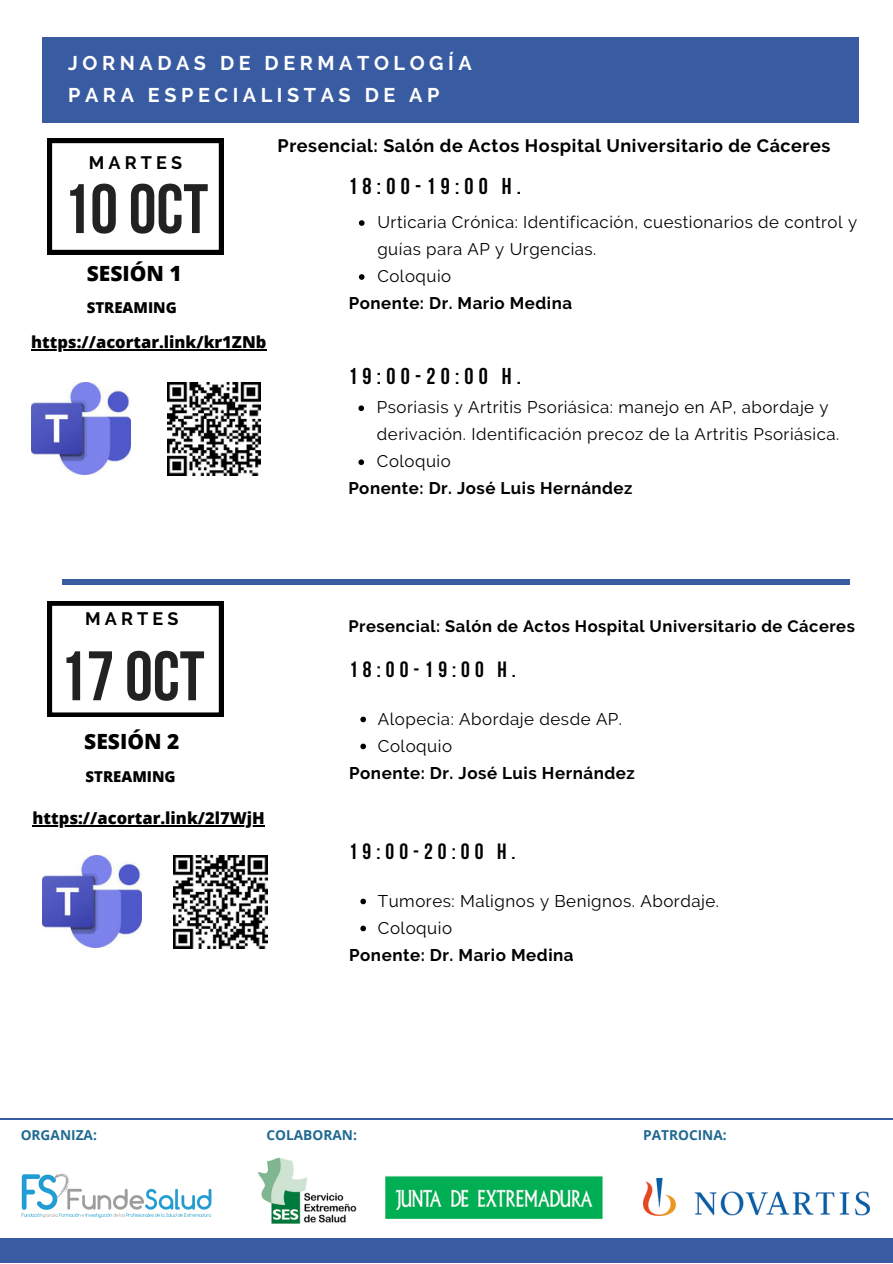
<style>
.page{position:relative;width:893px;height:1264px;background:#fff}
.page>*{position:absolute;margin:0;border:0;box-sizing:border-box;transform-origin:0 0}
.t1{font:700 69.75px "Bebas Neue";color:#222}
.t2{font:700 22.8px "Bebas Neue";letter-spacing:.23em;color:#000}
.t3{font:700 22.05px "Bebas Neue";letter-spacing:.23em;color:#000}
.t4{font:800 21px "Open Sans";color:#000}
.t5{font:700 19.8px "Raleway";letter-spacing:.23em;color:#fff}
.t6{font:700 18px "Raleway";letter-spacing:.03em;color:#000}
.t7{font:16.95px "Raleway";letter-spacing:.03em;color:#000}
.t8{font:700 16.95px "Raleway";letter-spacing:.03em;color:#000}
.t9{font:16.8px/27px "Raleway";letter-spacing:.03em;color:#000}
.t10{font:700 16.8px "Raleway";letter-spacing:.03em;color:#000}
.t11{font:800 16.5px "Open Sans";color:#000}
.t12{font:700 16.5px "Raleway";letter-spacing:.03em;color:#000}
.t13{font:800 15px "Open Sans";color:#000}
.t14{font:700 13.65px "Open Sans";color:#206992}
</style>
<div class="page">
<div style="left:43px;top:38px;width:816px;height:85px;background:#395ba1"></div>
<div style="left:62px;top:579px;width:787px;height:5px;background:#395ba1"></div>
<div style="left:0;top:1238px;width:892px;height:24px;background:#395ba1"></div>
<img style="left:21px;top:1173px;width:191px;height:45px">
<img style="left:257px;top:1157px;width:100px;height:67px">
<img style="left:643px;top:1178px;width:226px;height:37px">
<hr style="left:0;top:1118px;width:892px;height:1px;background:#395ba1">
<img style="left:386px;top:1175px;width:217px;height:43px">
<img style="left:167px;top:382px;width:93px;height:93px">
<svg style="left:48px;top:139px;width:175px;height:115px"></svg>
<svg style="left:48px;top:601px;width:175px;height:116px"></svg>
<img style="left:174px;top:855px;width:93px;height:93px">
<img style="left:31px;top:382px;width:99px;height:92px">
<svg style="left:359px;top:220px;width:5px;height:6px"></svg>
<svg style="left:359px;top:274px;width:5px;height:6px"></svg>
<svg style="left:358px;top:405px;width:6px;height:6px"></svg>
<svg style="left:358px;top:459px;width:6px;height:6px"></svg>
<svg style="left:360px;top:716px;width:6px;height:6px"></svg>
<svg style="left:360px;top:743px;width:6px;height:6px"></svg>
<svg style="left:360px;top:898px;width:6px;height:6px"></svg>
<svg style="left:360px;top:925px;width:6px;height:6px"></svg>
<hr style="left:31px;top:349px;width:235px;height:1px;background:#000">
<hr style="left:33px;top:825px;width:232px;height:1px;background:#000">
<img style="left:43px;top:855px;width:99px;height:92px">
<p class="t5" style="left:68px;top:52px;width:405px">JORNADAS DE DERMATOLOGÍA</p>
<p class="t5" style="left:68px;top:83px;width:373px">PARA ESPECIALISTAS DE AP</p>
<p class="t6" style="left:89px;top:152px;width:95px">MARTES</p>
<p class="t6" style="left:277px;top:135px;width:554px">Presencial: Salón de Actos Hospital Universitario de Cáceres</p>
<p class="t1" style="left:63px;top:181px;width:147px">10OCT</p>
<p class="t2" style="left:348px;top:177px;width:174px">18:00-19:00 H.</p>
<p class="t9" style="left:377px;top:209px;width:481px">Urticaria Crónica: Identificación, cuestionarios de control y guías para AP y Urgencias.</p>
<p class="t9" style="left:377px;top:263px;width:75px">Coloquio</p>
<p class="t10" style="left:349px;top:293px;width:225px">Ponente: Dr. Mario Medina</p>
<p class="t4" style="left:87px;top:259px;width:96px">SESIÓN 1</p>
<p class="t13" style="left:87px;top:297px;width:92px">STREAMING</p>
<p class="t11" style="left:31px;top:330px;width:237px">https://acortar.link/kr1ZNb</p>
<p class="t6" style="left:85px;top:607px;width:95px">MARTES</p>
<p class="t1" style="left:59px;top:648px;width:147px">17OCT</p>
<p class="t4" style="left:84px;top:726px;width:96px">SESIÓN 2</p>
<p class="t13" style="left:86px;top:766px;width:92px">STREAMING</p>
<p class="t11" style="left:33px;top:806px;width:234px">https://acortar.link/2l7WjH</p>
<p class="t2" style="left:348px;top:366px;width:174px">19:00-20:00 H.</p>
<p class="t9" style="left:377px;top:394px;width:464px">Psoriasis y Artritis Psoriásica: manejo en AP, abordaje y derivación. Identificación precoz de la Artritis Psoriásica.</p>
<p class="t9" style="left:377px;top:448px;width:75px">Coloquio</p>
<p class="t10" style="left:348px;top:478px;width:286px">Ponente: Dr. José Luis Hernández</p>
<p class="t12" style="left:348px;top:617px;width:508px">Presencial: Salón de Actos Hospital Universitario de Cáceres</p>
<p class="t3" style="left:349px;top:660px;width:168px">18:00-19:00 H.</p>
<p class="t7" style="left:378px;top:708px;width:246px">Alopecia: Abordaje desde AP.</p>
<p class="t7" style="left:378px;top:735px;width:76px">Coloquio</p>
<p class="t8" style="left:349px;top:762px;width:287px">Ponente: Dr. José Luis Hernández</p>
<p class="t3" style="left:349px;top:842px;width:168px">19:00-20:00 H.</p>
<p class="t7" style="left:378px;top:890px;width:342px">Tumores: Malignos y Benignos. Abordaje.</p>
<p class="t7" style="left:378px;top:917px;width:76px">Coloquio</p>
<p class="t8" style="left:349px;top:944px;width:226px">Ponente: Dr. Mario Medina</p>
<p class="t14" style="left:21px;top:1125px;width:78px">ORGANIZA:</p>
<p class="t14" style="left:266px;top:1125px;width:92px">COLABORAN:</p>
<p class="t14" style="left:643px;top:1125px;width:85px">PATROCINA:</p>
</div>
